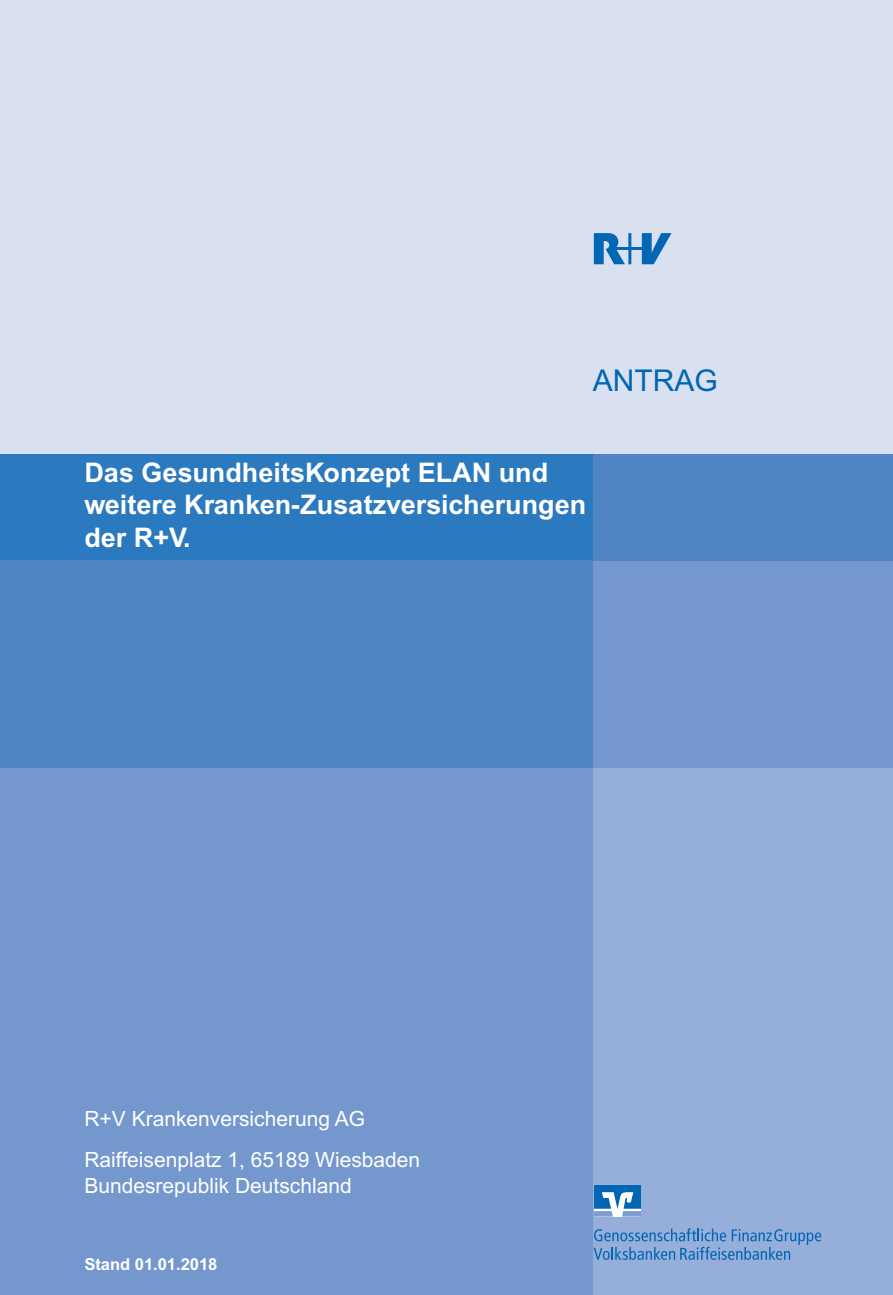
<style>
.page{position:relative;width:893px;height:1295px;background:#fff}
.page>*{position:absolute;margin:0;border:0;box-sizing:border-box;transform-origin:0 0}
.t1{font:30px "Arial";color:#0166b3}
.t2{font:700 27px/32.4px "Arial";color:#fff}
.t3{font:21px/41.7px "Arial";color:#fff}
.t4{font:700 16.5px "Arial";color:#fff}
</style>
<div class="page">
<div style="left:0;top:0;width:893px;height:454px;background:#d9e1f1"></div>
<div style="left:0;top:454px;width:593px;height:106px;background:#2b79be"></div>
<div style="left:0;top:560px;width:593px;height:208px;background:#5084c4"></div>
<div style="left:0;top:768px;width:593px;height:527px;background:#7498ce"></div>
<div style="left:593px;top:560px;width:300px;height:208px;background:#7498ce"></div>
<div style="left:593px;top:768px;width:300px;height:527px;background:#96afda"></div>
<svg style="left:594px;top:233px;width:77px;height:31px"></svg>
<svg style="left:594px;top:1228px;width:227px;height:32px"></svg>
<svg style="left:594px;top:1185px;width:47px;height:31px"></svg>
<div style="left:593px;top:454px;width:300px;height:106px;background:#5084c4"></div>
<h1 class="t1" style="left:593px;top:363px;width:127px">ANTRAG</h1>
<p class="t2" style="left:84px;top:458px;width:503px">Das GesundheitsKonzept ELAN und weitere Kranken-Zusatzversicherungen der R+V.</p>
<p class="t3" style="left:84px;top:1097px;width:337px">R+V Krankenversicherung AG<br>Raiffeisenplatz 1, 65189 Wiesbaden</p>
<p class="t3" style="left:84px;top:1164px;width:269px">Bundesrepublik Deutschland</p>
<p class="t4" style="left:84px;top:1257px;width:134px">Stand 01.01.2018</p>
</div>
